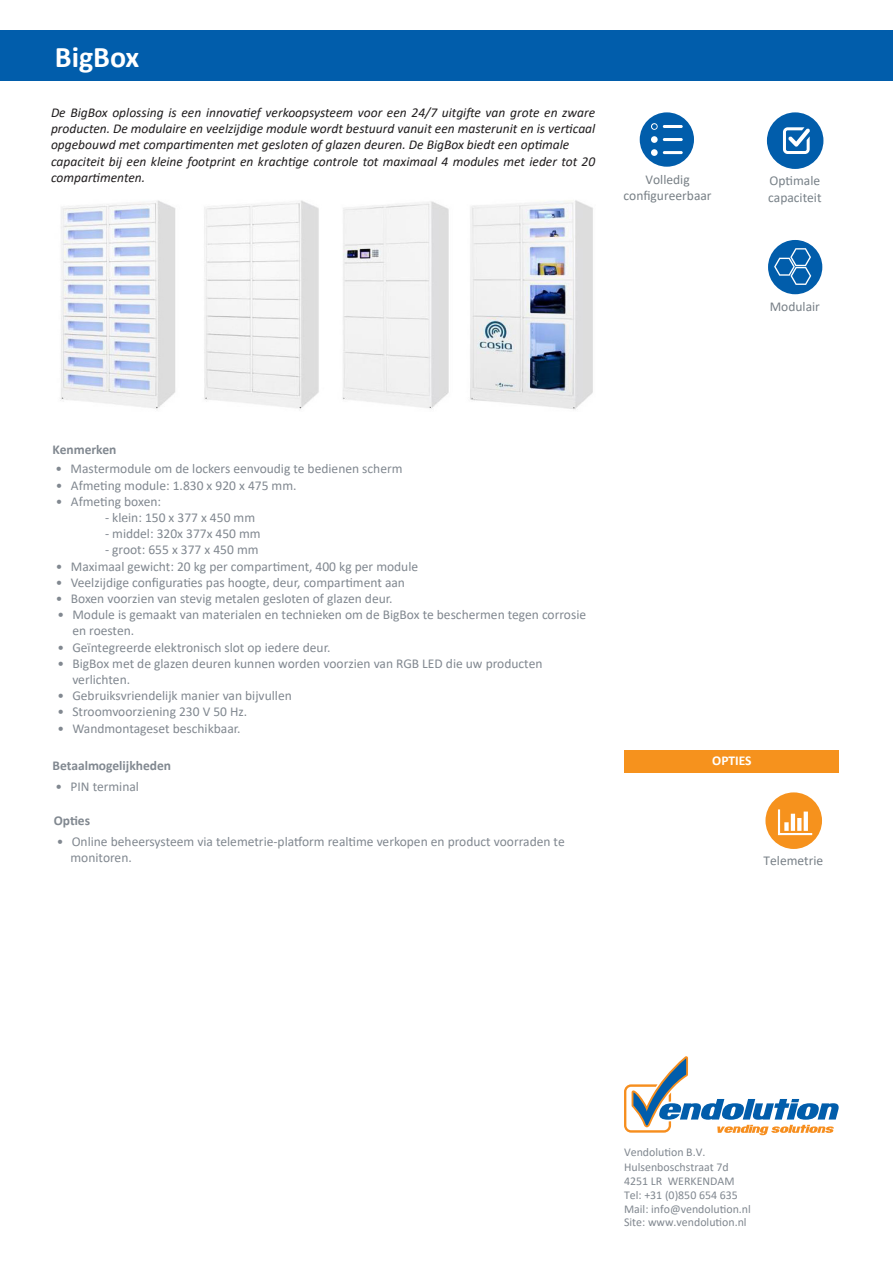
<style>
.page{position:relative;width:893px;height:1263px;background:#fff}
.page>*{position:absolute;margin:0;border:0;box-sizing:border-box;transform-origin:0 0}
.t1{font:700 30px "Calibri";color:#fff}
.t2{font:13.5px/16.2px "Calibri";color:#818890}
.t3{font:italic 13.5px/16.2px "Calibri";color:#201d1e}
.t4{font:700 13.5px "Calibri";color:#818890}
.t5{font:13.5px/16.2px "Calibri";color:#788086;text-align:center}
.t6{font:13.5px/16.2px "Calibri";color:#788188}
.t7{font:13.5px "Calibri";color:#788087}
.t8{font:700 13.5px "Calibri";color:#fff}
.t9{font:11.85px/14.2px "Calibri";color:#818890}
</style>
<div class="page">
<svg style="left:767px;top:112px;width:56px;height:57px"></svg>
<div style="left:0;top:30px;width:893px;height:50px;background:#015dab"></div>
<div style="left:768px;top:240px;width:54px;height:54px;background:#015dab;border-radius:50%"></div>
<svg style="left:774px;top:248px;width:37px;height:37px"></svg>
<svg style="left:640px;top:112px;width:54px;height:55px"></svg>
<svg style="left:765px;top:792px;width:57px;height:57px"></svg>
<div style="left:624px;top:750px;width:215px;height:22px;background:#f6921d"></div>
<img style="left:60px;top:200px;width:533px;height:210px">
<svg style="left:624px;top:1056px;width:215px;height:79px"></svg>
<p class="t1" style="left:55px;top:36px;width:86px">BigBox</p>
<p class="t3" style="left:51px;top:104px;width:546px">De BigBox oplossing is een innovatief verkoopsysteem voor een 24/7 uitgifte van grote en zware producten. De modulaire en veelzijdige module wordt bestuurd vanuit een masterunit en is verticaal opgebouwd met compartimenten met gesloten of glazen deuren. De BigBox biedt een optimale capaciteit bij een kleine footprint en krachtige controle tot maximaal 4 modules met ieder tot 20 compartimenten.</p>
<p class="t5" style="left:624px;top:171px;width:90px">Volledig configureerbaar</p>
<p class="t6" style="left:768px;top:172px;width:55px">Optimale capaciteit</p>
<p class="t7" style="left:770px;top:297px;width:52px">Modulair</p>
<p class="t4" style="left:53px;top:440px;width:65px">Kenmerken</p>
<p class="t2" style="left:71px;top:460px;width:334px">Mastermodule om de lockers eenvoudig te bedienen scherm</p>
<p class="t2" style="left:71px;top:477px;width:227px">Afmeting module: 1.830 x 920 x 475 mm.</p>
<p class="t2" style="left:71px;top:493px;width:92px">Afmeting boxen:</p>
<p class="t2" style="left:105px;top:509px;width:152px">- klein: 150 x 377 x 450 mm</p>
<p class="t2" style="left:105px;top:525px;width:157px">- middel: 320x 377x 450 mm</p>
<p class="t2" style="left:105px;top:541px;width:155px">- groot: 655 x 377 x 450 mm</p>
<p class="t2" style="left:71px;top:558px;width:349px">Maximaal gewicht: 20 kg per compartiment, 400 kg per module</p>
<p class="t2" style="left:71px;top:574px;width:336px">Veelzijdige configuraties pas hoogte, deur, compartiment aan</p>
<p class="t2" style="left:71px;top:590px;width:323px">Boxen voorzien van stevig metalen gesloten of glazen deur.</p>
<p class="t2" style="left:72px;top:606px;width:515px">Module is gemaakt van materialen en technieken om de BigBox te beschermen tegen corrosie en roesten.</p>
<p class="t2" style="left:72px;top:639px;width:260px">Geïntegreerde elektronisch slot op iedere deur.</p>
<p class="t2" style="left:72px;top:655px;width:472px">BigBox met de glazen deuren kunnen worden voorzien van RGB LED die uw producten verlichten.</p>
<p class="t2" style="left:72px;top:687px;width:221px">Gebruiksvriendelijk manier van bijvullen</p>
<p class="t2" style="left:72px;top:703px;width:176px">Stroomvoorziening 230 V 50 Hz.</p>
<p class="t2" style="left:72px;top:720px;width:170px">Wandmontageset beschikbaar.</p>
<p class="t2" style="left:56px;top:460px;width:9px;text-align:justify">• • •</p>
<p class="t2" style="left:56px;top:558px;width:10px;text-align:justify">• • • •</p>
<p class="t2" style="left:57px;top:639px;width:8px">• •</p>
<p class="t2" style="left:57px;top:687px;width:8px;text-align:justify">• • •</p>
<p class="t4" style="left:53px;top:756px;width:120px">Betaalmogelijkheden</p>
<p class="t2" style="left:56px;top:778px;width:85px">• PIN terminal</p>
<p class="t4" style="left:54px;top:811px;width:38px">Opties</p>
<p class="t2" style="left:71px;top:832px;width:496px">Online beheersysteem via telemetrie-platform realtime verkopen en product voorraden te monitoren.</p>
<p class="t2" style="left:57px;top:832px;width:8px">•</p>
<p class="t8" style="left:712px;top:751px;width:41px">OPTIES</p>
<p class="t7" style="left:764px;top:851px;width:61px">Telemetrie</p>
<p class="t9" style="left:624px;top:1145px;width:115px">Vendolution B.V.<br>Hulsenboschstraat 7d<br>4251 LR WERKENDAM<br>Tel: +31 (0)850 654 635</p>
<p class="t9" style="left:624px;top:1215px;width:124px">Site: www.vendolution.nl</p>
<p class="t9" style="left:624px;top:1202px;width:128px">Mail: info@vendolution.nl</p>
</div>
